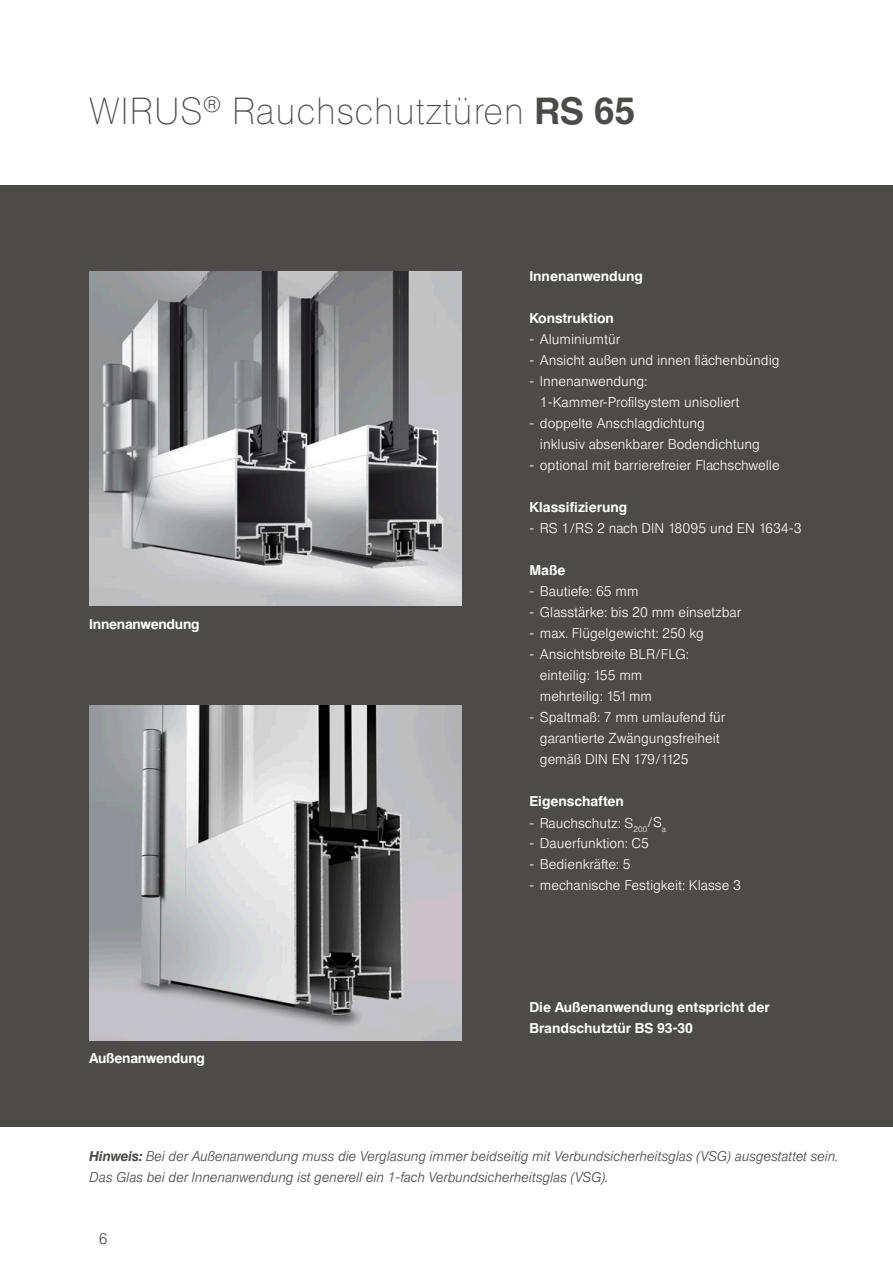
<style>
.page{position:relative;width:893px;height:1263px;background:#fff}
.page>*{position:absolute;margin:0;border:0;box-sizing:border-box;transform-origin:0 0}
.t1{font:36px "Europa Gro SBOP X Lig";color:#4d4b49}
.t2{font:300 15px "Europa Gro SBOP";color:#4d4b49}
.t3{font:300 13.5px/21px "Europa Gro SBOP";color:#fff}
.t4{font:italic 300 13.5px/21px "Europa Gro SBOP";letter-spacing:-.01em;color:#4d4b49}
.t5{font:500 13.5px/21px "Europa Gro SBOP";color:#fff}
.t6{font:500 13.5px "Europa Gro SBOP";letter-spacing:-.02em;color:#fff}
.s1{font-family:"Europa Gro SBOP";font-weight:500}
.s2{font-family:"Europa Gro SBOP Med Ita";font-weight:400;font-style:normal}
</style>
<div class="page">
<div style="left:0;top:185px;width:893px;height:942px;background:#4d4b49"></div>
<img style="left:89px;top:271px;width:372px;height:335px">
<img style="left:89px;top:706px;width:372px;height:334px">
<h1 class="t1" style="left:89px;top:91px;width:547px">WIRUS<sup>®</sup> Rauchschutztüren <span class="s1">RS 65</span></h1>
<p class="t6" style="left:89px;top:615px;width:112px">Innenanwendung</p>
<p class="t6" style="left:89px;top:1050px;width:117px">Außenanwendung</p>
<p class="t5" style="left:529px;top:266px;width:115px">Innenanwendung</p>
<p class="t5" style="left:529px;top:308px;width:86px">Konstruktion</p>
<p class="t3" style="left:529px;top:329px;width:92px">- Aluminiumtür</p>
<p class="t3" style="left:529px;top:350px;width:252px">- Ansicht außen und innen flächenbündig</p>
<p class="t3" style="left:540px;top:371px;width:201px;text-indent:-11px">- Innenanwendung:<br>1-Kammer-Profilsystem unisoliert</p>
<p class="t3" style="left:540px;top:413px;width:222px;text-indent:-11px">- doppelte Anschlagdichtung<br>inklusiv absenkbarer Bodendichtung</p>
<p class="t3" style="left:529px;top:455px;width:252px">- optional mit barrierefreier Flachschwelle</p>
<p class="t5" style="left:529px;top:497px;width:99px">Klassifizierung</p>
<p class="t3" style="left:529px;top:518px;width:274px">- RS 1/RS 2 nach DIN 18095 und EN 1634-3</p>
<p class="t5" style="left:529px;top:560px;width:38px">Maße</p>
<p class="t3" style="left:529px;top:581px;width:111px">- Bautiefe: 65 mm</p>
<p class="t3" style="left:529px;top:602px;width:213px">- Glasstärke: bis 20 mm einsetzbar</p>
<p class="t3" style="left:529px;top:623px;width:176px">- max. Flügelgewicht: 250 kg</p>
<p class="t3" style="left:540px;top:644px;width:150px;text-indent:-11px">- Ansichtsbreite BLR/FLG: einteilig: 155 mm mehrteilig: 151mm</p>
<p class="t3" style="left:540px;top:707px;width:187px;text-indent:-11px">- Spaltmaß: 7 mm umlaufend für garantierte Zwängungsfreiheit gemäß DIN EN 179/1125</p>
<p class="t5" style="left:529px;top:791px;width:96px">Eigenschaften</p>
<p class="t3" style="left:529px;top:812px;width:138px">- Rauchschutz: S<sub>200</sub>/S<sub>a</sub></p>
<p class="t3" style="left:529px;top:833px;width:121px">- Dauerfunktion: C5</p>
<p class="t3" style="left:529px;top:854px;width:103px">- Bedienkräfte: 5</p>
<p class="t3" style="left:529px;top:875px;width:213px">- mechanische Festigkeit: Klasse 3</p>
<p class="t5" style="left:529px;top:997px;width:242px">Die Außenanwendung entspricht der<br>Brandschutztür BS 93-30</p>
<p class="t4" style="left:89px;top:1145px;width:750px"><span class="s2">Hinweis:</span> Bei der Außenanwendung muss die Verglasung immer beidseitig mit Verbundsicherheitsglas (VSG) ausgestattet sein.<br>Das Glas bei der Innenanwendung ist generell ein 1-fach Verbundsicherheitsglas (VSG).</p>
<p class="t2" style="left:99px;top:1230px;width:10px">6</p>
</div>
